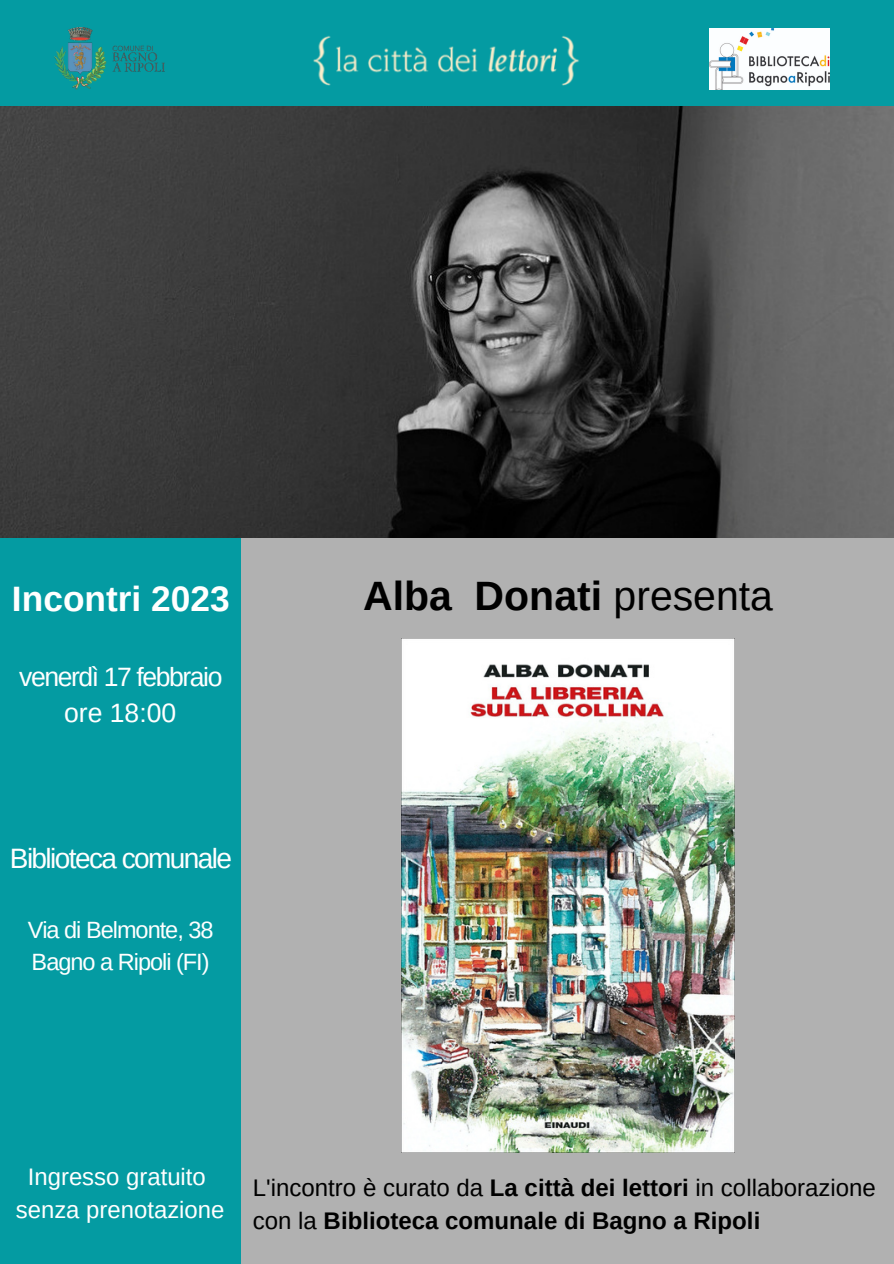
<style>
.page{position:relative;width:894px;height:1264px;background:#fff}
.page>*{position:absolute;margin:0;border:0;box-sizing:border-box;transform-origin:0 0}
.t1{font:700 40.95px "Arimo";color:#000}
.t2{font:700 35.25px "Arimo";color:#fff}
.t3{font:28.05px "Arimo";letter-spacing:-.055em;color:#fff}
.t4{font:26.55px/36px "Arimo";letter-spacing:-.055em;color:#fff;text-align:center}
.t5{font:700 24px/32.7px "Arimo";color:#000}
.t6{font:23.85px/32.7px "Arimo";color:#fff;text-align:center}
.t7{font:23.55px/32.7px "Arimo";letter-spacing:-.045em;color:#fff}
.s1{font-weight:400}
</style>
<div class="page">
<div style="left:0;top:0;width:893px;height:1263px;background:#049ba2"></div>
<div style="left:242px;top:526px;width:651px;height:737px;background:#b1b1b1"></div>
<img style="left:313px;top:35px;width:266px;height:51px">
<img style="left:54px;top:27px;width:111px;height:62px">
<img style="left:709px;top:29px;width:120px;height:60px">
<img style="left:0;top:107px;width:893px;height:430px">
<img style="left:401px;top:638px;width:333px;height:514px">
<h2 class="t2" style="left:12px;top:579px;width:219px">Incontri 2023</h2>
<h1 class="t1" style="left:363px;top:572px;width:411px">Alba Donati <span class="s1">presenta</span></h1>
<p class="t4" style="left:19px;top:659px;width:205px">venerdì 17 febbraio ore 18:00</p>
<p class="t3" style="left:10px;top:842px;width:223px">Biblioteca comunale</p>
<p class="t7" style="left:28px;top:913px;width:187px">Via di Belmonte, 38<br>Bagno a Ripoli (FI)</p>
<p class="t6" style="left:16px;top:1160px;width:210px">Ingresso gratuito senza prenotazione</p>
<p class="t5" style="left:253px;top:1171px;width:624px"><span class="s1">L'incontro è curato da</span> La città dei lettori <span class="s1">in collaborazione con la</span> Biblioteca comunale di Bagno a Ripoli</p>
</div>
